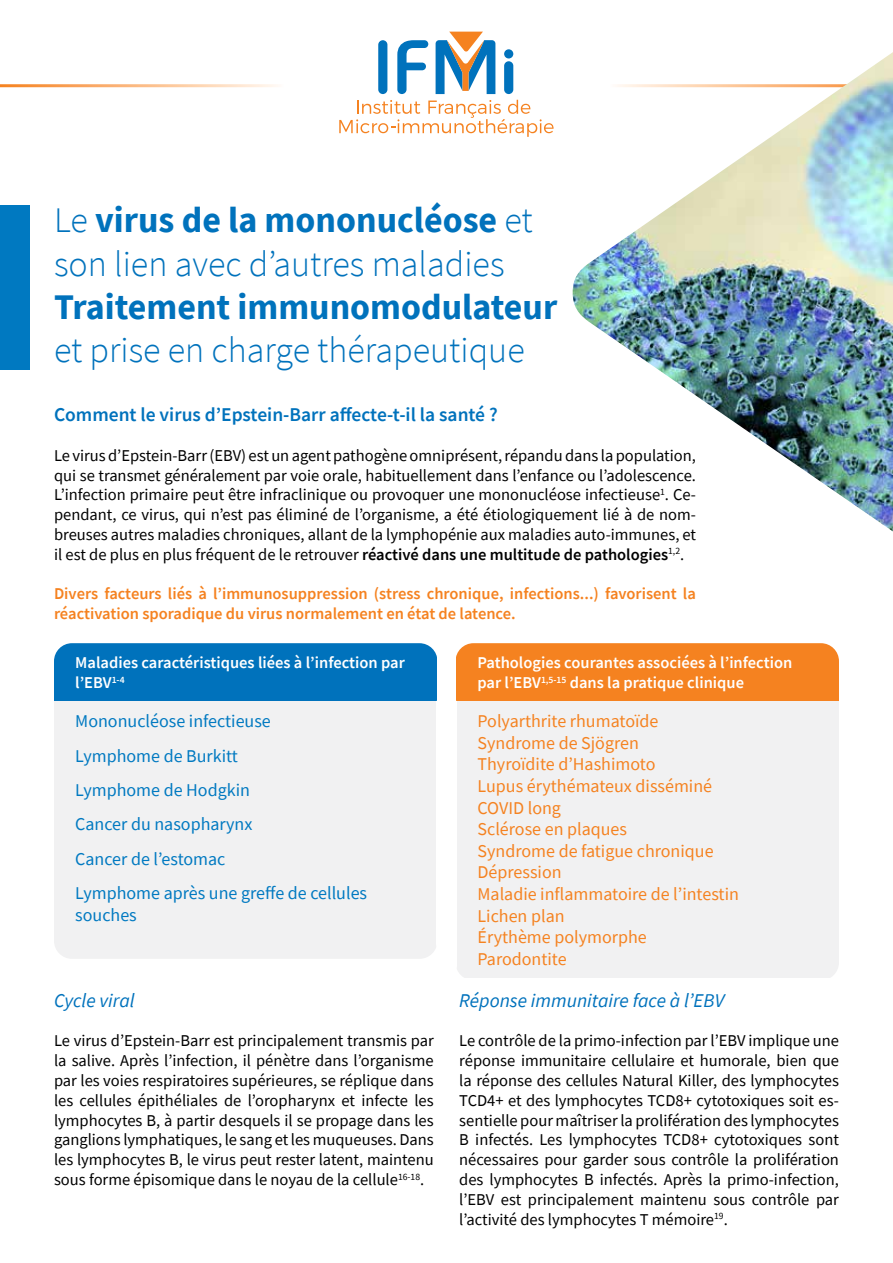
<style>
.page{position:relative;width:893px;height:1263px;background:#fff}
.page>*{position:absolute;margin:0;border:0;box-sizing:border-box;transform-origin:0 0}
.t1{font:300 36px/43.2px "Source Sans Pro";color:#0072bc}
.t2{font:700 36px "Source Sans Pro";color:#0072bc}
.t3{font:600 19.5px "Source Sans Pro";color:#0072bc}
.t4{font:italic 19.5px "Source Sans Pro";color:#0072bc}
.t5{font:18px/21.6px "Source Sans Pro";color:#f58220}
.t6{font:18px/34.3px "Source Sans Pro";color:#0079c1}
.t7{font:16.5px/19.8px "Source Sans Pro";color:#000;text-align:justify}
.t8{font:600 16.5px/19.8px "Source Sans Pro";color:#f58220}
.t9{font:600 16.5px/19.8px "Source Sans Pro";color:#fff}
.s1{font-weight:700}
.s2{font-weight:600}
</style>
<div class="page">
<div style="left:0;top:205px;width:30px;height:164px;background:#0079c1"></div>
<div style="left:504px;top:61px;width:9px;height:33px;background:#0072bc;border-radius:5px"></div>
<svg style="left:397px;top:40px;width:31px;height:54px"></svg>
<div style="left:504px;top:49px;width:9px;height:9px;background:#0072bc;border-radius:50%"></div>
<div style="left:378px;top:40px;width:9px;height:54px;background:#0072bc;border-radius:5px"></div>
<svg style="left:436px;top:32px;width:59px;height:62px"></svg>
<svg style="left:339px;top:100px;width:215px;height:37px"></svg>
<img style="left:573px;top:52px;width:320px;height:479px">
<div style="left:54px;top:643px;width:383px;height:58px;background:#0072bc"></div>
<div style="left:54px;top:701px;width:382px;height:258px;background:#f1f1f2"></div>
<div style="left:456px;top:643px;width:383px;height:58px;background:#f58220"></div>
<div style="left:457px;top:701px;width:382px;height:276px;background:#f1f1f2"></div>
<h1 class="t1" style="left:54px;top:199px;width:480px">Le <span class="s1">virus de la mononucléose</span> et son lien avec d’autres maladies</h1>
<h1 class="t2" style="left:54px;top:282px;width:505px">Traitement immunomodulateur</h1>
<h1 class="t1" style="left:54px;top:328px;width:472px">et prise en charge thérapeutique</h1>
<p class="t3" style="left:54px;top:402px;width:445px">Comment le virus d’Epstein-Barr affecte-t-il la santé ?</p>
<p class="t7" style="left:54px;top:445px;width:643px">Le virus d’Epstein-Barr (EBV) est un agent pathogène omniprésent, répandu dans la population, qui se transmet généralement par voie orale, habituellement dans l’enfance ou l’adolescence.<br>L’infection primaire peut être infraclinique ou provoquer une mononucléose infectieuse<sup>1</sup>. Ce&shy;pendant, ce virus, qui n’est pas éliminé de l’organisme, a été étiologiquement lié à de nom&shy;breuses autres maladies chroniques, allant de la lymphopénie aux maladies auto-immunes, et il est de plus en plus fréquent de le retrouver <span class="s2">réactivé dans une multitude de pathologies</span><sup>1,2</sup>.</p>
<p class="t8" style="left:54px;top:584px;width:643px">Divers facteurs liés à l’immunosuppression (stress chronique, infections...) favorisent la réactivation sporadique du virus normalement en état de latence.</p>
<p class="t9" style="left:75px;top:653px;width:331px">Maladies caractéristiques liées à l’infection par l’EBV<sup>1-4</sup></p>
<p class="t6" style="left:75px;top:704px;width:293px">Mononucléose infectieuse<br>Lymphome de Burkitt<br>Lymphome de Hodgkin<br>Cancer du nasopharynx<br>Cancer de l’estomac<br>Lymphome après une greffe de cellules</p>
<p class="t6" style="left:75px;top:897px;width:63px">souches</p>
<p class="t4" style="left:54px;top:988px;width:82px">Cycle viral</p>
<p class="t7" style="left:54px;top:1031px;width:381px">Le virus d’Epstein-Barr est principalement transmis par la salive. Après l’infection, il pénètre dans l’organisme par les voies respiratoires supérieures, se réplique dans les cellules épithéliales de l’oropharynx et infecte les lymphocytes B, à partir desquels il se propage dans les ganglions lymphatiques, le sang et les muqueuses. Dans les lymphocytes B, le virus peut rester latent, maintenu sous forme épisomique dans le noyau de la cellule<sup>16-18</sup>.</p>
<p class="t9" style="left:477px;top:653px;width:316px">Pathologies courantes associées à l’infection par l’EBV<sup>1,5-15</sup> dans la pratique clinique</p>
<p class="t5" style="left:477px;top:710px;width:263px">Polyarthrite rhumatoïde<br>Syndrome de Sjögren<br>Thyroïdite d’Hashimoto<br>Lupus érythémateux disséminé<br>COVID long<br>Sclérose en plaques<br>Syndrome de fatigue chronique<br>Dépression<br>Maladie inflammatoire de l’intestin<br>Lichen plan<br>Érythème polymorphe<br>Parodontite</p>
<p class="t4" style="left:459px;top:988px;width:267px">Réponse immunitaire face à l’EBV</p>
<p class="t7" style="left:459px;top:1031px;width:381px">Le contrôle de la primo-infection par l’EBV implique une réponse immunitaire cellulaire et humorale, bien que la réponse des cellules Natural Killer, des lymphocytes TCD4+ et des lymphocytes TCD8+ cytotoxiques soit es&shy;sentielle pour maîtriser la prolifération des lymphocytes B infectés. Les lymphocytes TCD8+ cytotoxiques sont nécessaires pour garder sous contrôle la prolifération des lymphocytes B infectés. Après la primo-infection, l’EBV est principalement maintenu sous contrôle par l’activité des lymphocytes T mémoire<sup>19</sup>.</p>
</div>
